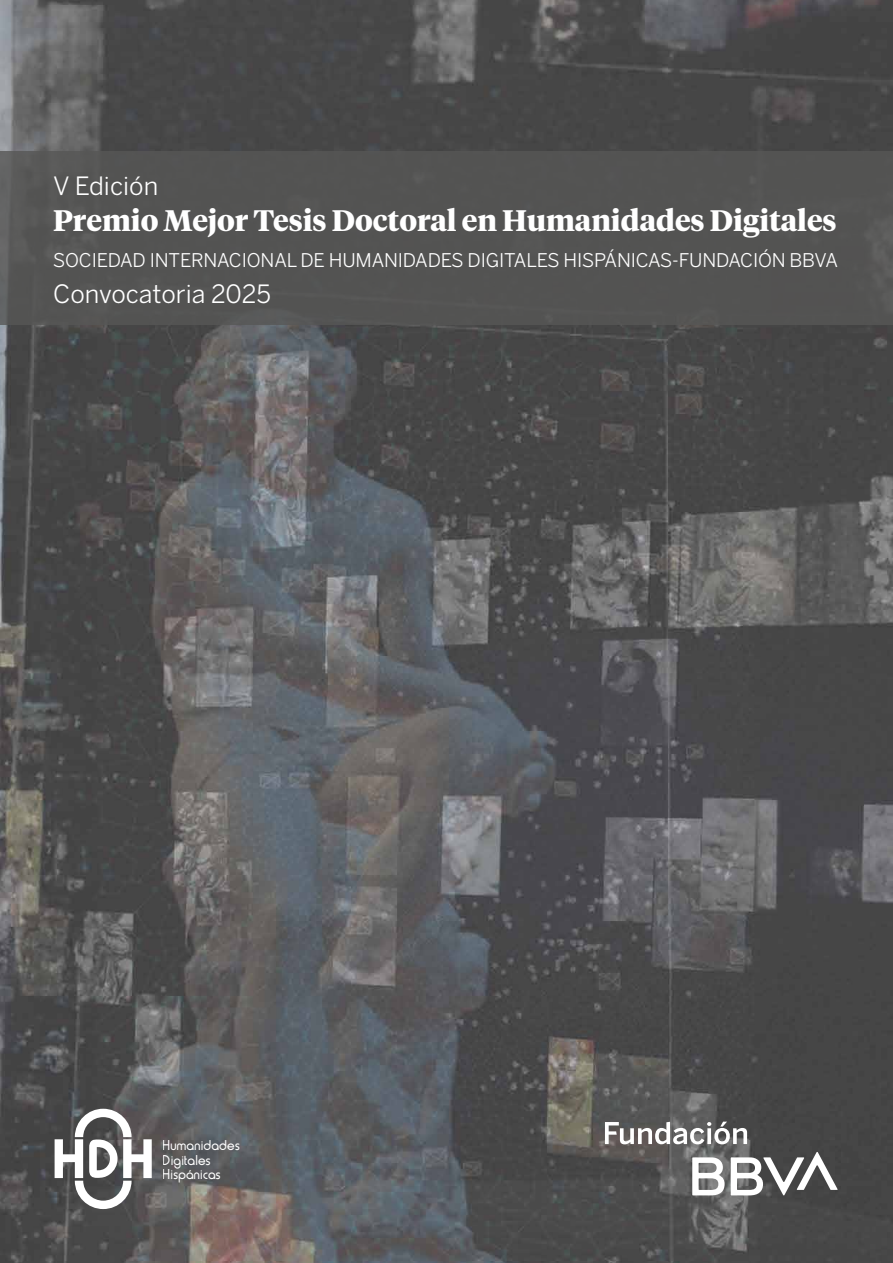
<style>
.page{position:relative;width:893px;height:1263px;background:#fff}
.page>*{position:absolute;margin:0;border:0;box-sizing:border-box;transform-origin:0 0}
.t1{font:700 29.55px "Tiempos Headline";color:#fff}
.t2{font:25.05px "Benton Sans BBVA";color:#fff}
.t3{font:18.75px "Benton Sans BBVA";letter-spacing:-.01em;color:#fff}
.t4{font:13.65px/14.4px "Harry Plain";letter-spacing:-.035em;color:#fff}
</style>
<div class="page">
<img style="left:0;top:0;width:893px;height:1263px">
<svg style="left:605px;top:1121px;width:142px;height:23px"></svg>
<svg style="left:692px;top:1157px;width:33px;height:38px"></svg>
<svg style="left:731px;top:1152px;width:107px;height:43px"></svg>
<svg style="left:55px;top:1109px;width:97px;height:100px"></svg>
<div style="left:0;top:152px;width:893px;height:173px;background:#575756"></div>
<h2 class="t2" style="left:53px;top:171px;width:107px">V Edición</h2>
<h1 class="t1" style="left:53px;top:203px;width:785px">Premio Mejor Tesis Doctoral en Humanidades Digitales</h1>
<p class="t3" style="left:53px;top:249px;width:786px">SOCIEDAD INTERNACIONAL DE HUMANIDADES DIGITALES HISPÁNICAS-FUNDACIÓN BBVA</p>
<h2 class="t2" style="left:53px;top:279px;width:219px">Convocatoria 2025</h2>
<p class="t4" style="left:163px;top:1138px;width:79px">Humanidades<br>Digitales<br>Hispánicas</p>
</div>
